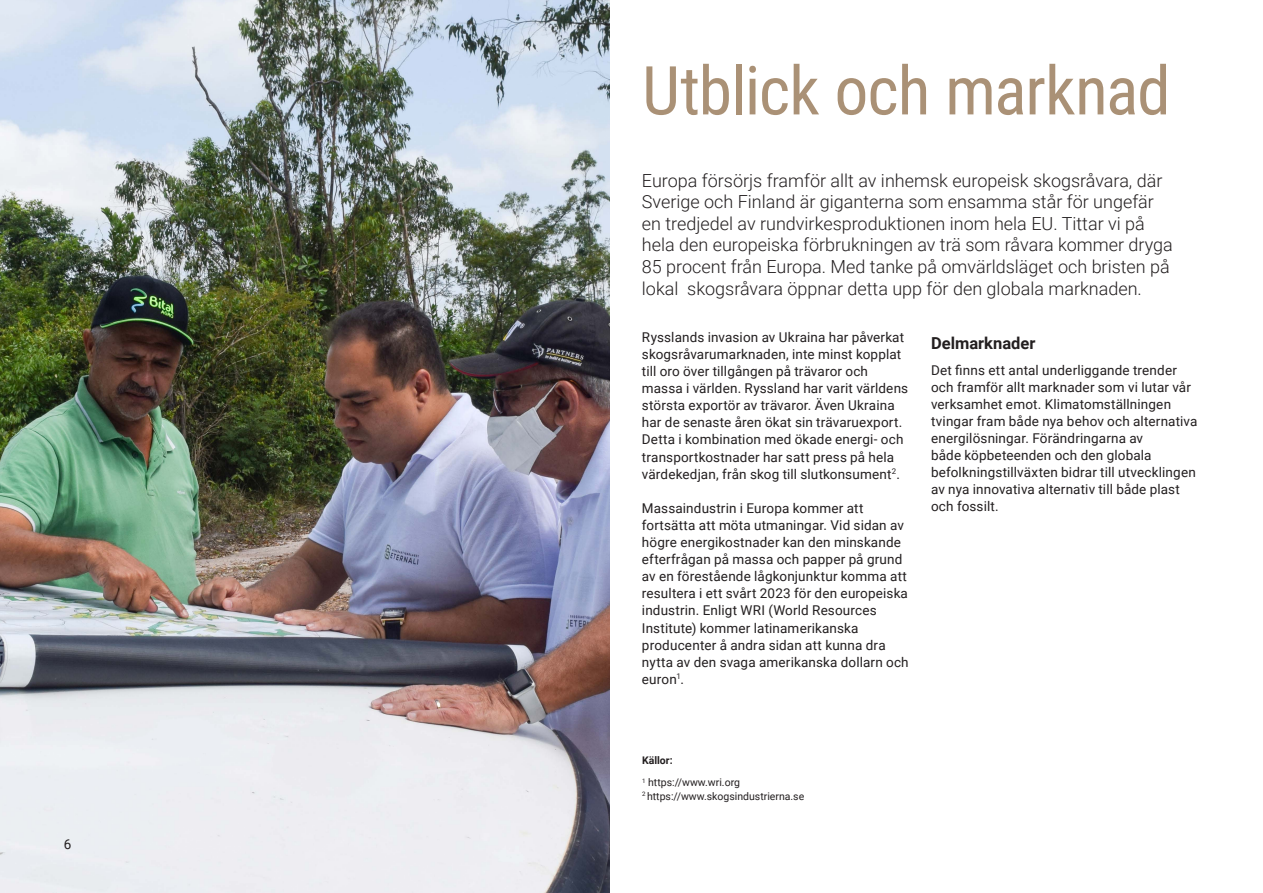
<style>
.page{position:relative;width:1263px;height:893px;background:#fff}
.page>*{position:absolute;margin:0;border:0;box-sizing:border-box;transform-origin:0 0}
.Rub_1{font:67.5px "Roboto Condensed";letter-spacing:-.015em;color:#aa9176}
.Ingress{font:300 18px/21.6px "Roboto";color:#231f20}
.Rubrik_2{font:700 16.5px "Roboto";color:#231f20}
.Bröd{font:13.5px/17.1px "Roboto";letter-spacing:.01em;color:#231f20}
.Rubrik_3{font:10.5px "Roboto";color:#231f20}
.Rubrik_3-2{font:700 10.5px "Roboto";color:#231f20}
</style>
<div class="page">
<img style="left:0;top:0;width:609px;height:893px">
<p class="Bröd" style="left:64px;top:835px;width:9px">6</p>
<p class="Rub_1" style="left:642px;top:43px;width:530px">Utblick och marknad</p>
<p class="Ingress" style="left:642px;top:169px;width:532px">Europa försörjs framför allt av inhemsk europeisk skogsråvara, där Sverige och Finland är giganterna som ensamma står för ungefär en tredjedel av rundvirkesproduktionen inom hela EU. Tittar vi på hela den europeiska förbrukningen av trä som råvara kommer dryga 85 procent från Europa. Med tanke på omvärldsläget och bristen på lokal skogsråvara öppnar detta upp för den globala marknaden.</p>
<p class="Bröd" style="left:642px;top:328px;width:268px">Rysslands invasion av Ukraina har påverkat skogsråvarumarknaden, inte minst kopplat till oro över tillgången på trävaror och massa i världen. Ryssland har varit världens största exportör av trävaror. Även Ukraina har de senaste åren ökat sin trävaruexport.<br>Detta i kombination med ökade energi- och transportkostnader har satt press på hela värdekedjan, från skog till slutkonsument<sup>2</sup>.</p>
<p class="Bröd" style="left:642px;top:499px;width:268px">Massaindustrin i Europa kommer att fortsätta att möta utmaningar. Vid sidan av högre energikostnader kan den minskande efterfrågan på massa och papper på grund av en förestående lågkonjunktur komma att resultera i ett svårt 2023 för den europeiska industrin. Enligt WRI (World Resources Institute) kommer latinamerikanska producenter å andra sidan att kunna dra nytta av den svaga amerikanska dollarn och euron<sup>1</sup>.</p>
<p class="Rubrik_2" style="left:931px;top:332px;width:106px">Delmarknader</p>
<p class="Bröd" style="left:931px;top:361px;width:268px">Det finns ett antal underliggande trender och framför allt marknader som vi lutar vår verksamhet emot. Klimatomställningen tvingar fram både nya behov och alternativa energilösningar. Förändringarna av<br>både köpbeteenden och den globala befolkningstillväxten bidrar till utvecklingen av nya innovativa alternativ till både plast och fossilt.</p>
<p class="Rubrik_3-2" style="left:642px;top:753px;width:32px">Källor:</p>
<p class="Rubrik_3" style="left:642px;top:775px;width:99px"><sup>1</sup> https://www.wri.org</p>
<p class="Rubrik_3" style="left:642px;top:789px;width:164px"><sup>2</sup> https://www.skogsindustrierna.se</p>
</div>
